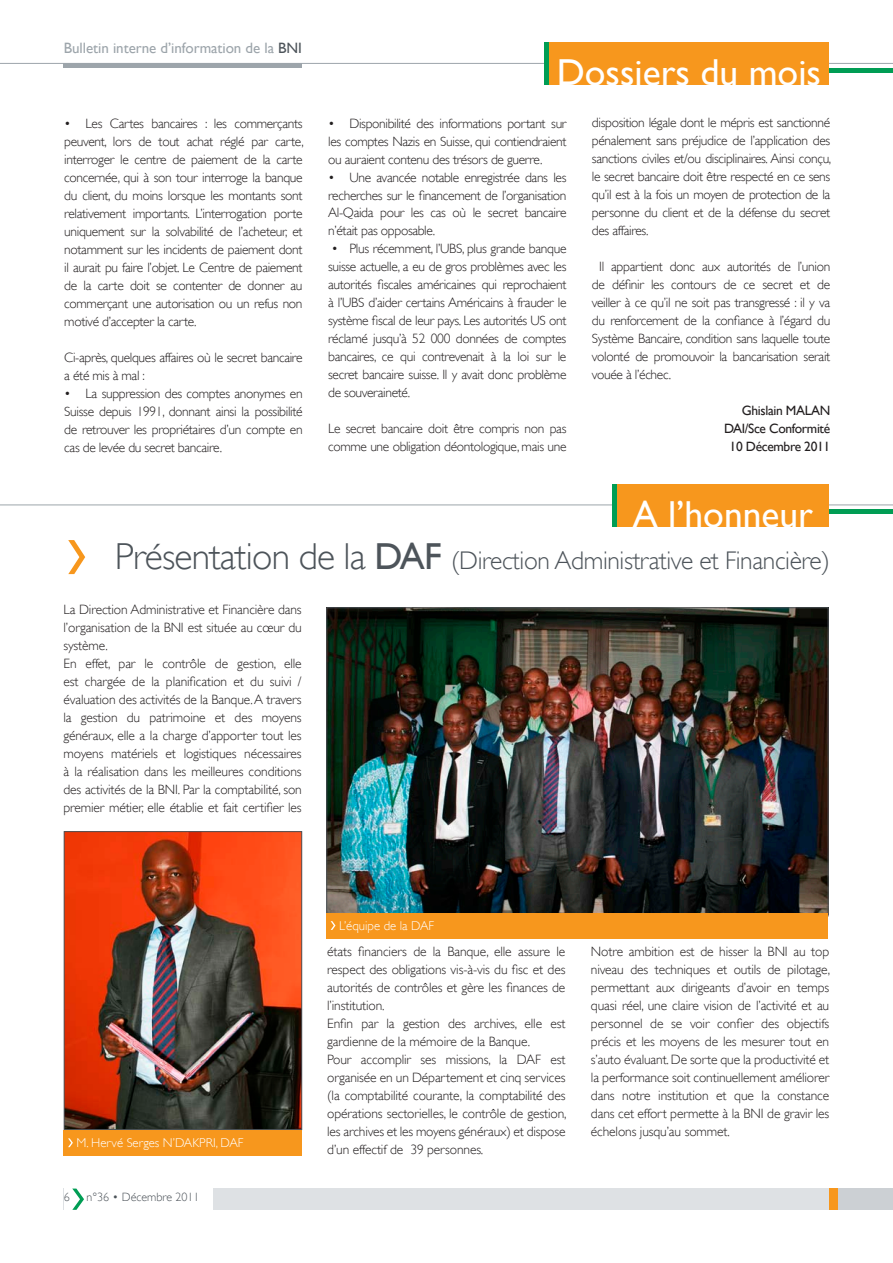
<style>
.page{position:relative;width:893px;height:1263px;background:#fff}
.page>*{position:absolute;margin:0;border:0;box-sizing:border-box;transform-origin:0 0}
.t1{font:37.5px "Gill Sans";color:#fff}
.t2{font:300 25.5px "Gill Sans";letter-spacing:-.015em;color:#4d545a}
.t3{font:15px "Gill Sans";letter-spacing:-.005em;color:#9da5ab}
.t4{font:300 13.5px/18px "Gill Sans";letter-spacing:-.01em;color:#231f20;text-align:justify}
.t5{font:13.5px/18px "Gill Sans";letter-spacing:-.025em;color:#231f20;text-align:right}
.t6{font:300 12.75px "Gill Sans";color:#fff}
.t7{font:300 12px "Gill Sans";color:#4d545a}
.s1{color:#4d545a}
.s2{font-size:37.5px}
.s3{font-weight:400;font-size:37.5px}
</style>
<div class="page">
<img style="left:329px;top:610px;width:497px;height:303px">
<img style="left:66px;top:833px;width:234px;height:295px">
<div style="left:64px;top:831px;width:238px;height:299px;border:1px solid #4d545a"></div>
<div style="left:326px;top:913px;width:502px;height:25px;background:#f7971d"></div>
<svg style="left:331px;top:921px;width:4px;height:9px"></svg>
<div style="left:64px;top:1130px;width:238px;height:25px;background:#f7971d"></div>
<svg style="left:68px;top:1138px;width:5px;height:9px"></svg>
<svg style="left:68px;top:540px;width:17px;height:34px"></svg>
<div style="left:771px;top:509px;width:122px;height:5px;background:#009d54"></div>
<hr style="left:0;top:504px;width:893px;height:1px;background:#9da5ab">
<div style="left:617px;top:484px;width:212px;height:42px;background:#f7971d"></div>
<div style="left:612px;top:484px;width:5px;height:42px;background:#009d54"></div>
<div style="left:64px;top:1188px;width:765px;height:22px;background:#dee1e4"></div>
<div style="left:829px;top:1188px;width:9px;height:22px;background:#f7971d"></div>
<div style="left:838px;top:1188px;width:55px;height:22px;background:#ccd0d4"></div>
<div style="left:64px;top:1186px;width:149px;height:26px;background:#fff"></div>
<svg style="left:72px;top:1188px;width:12px;height:22px"></svg>
<hr style="left:0;top:63px;width:893px;height:1px;background:#9da5ab">
<hr style="left:64px;top:64px;width:238px;height:4px;background:#9da5ab">
<hr style="left:553px;top:68px;width:340px;height:4px;background:#009d54">
<div style="left:549px;top:43px;width:280px;height:42px;background:#f7971d"></div>
<div style="left:544px;top:43px;width:5px;height:42px;background:#009d54"></div>
<p class="t3" style="left:64px;top:39px;width:229px">Bulletin interne d’information de la <span class="s1">BNI</span></p>
<p class="t4" style="left:64px;top:114px;width:241px">• Les Cartes bancaires : les commerçants peuvent, lors de tout achat réglé par carte, interroger le centre de paiement de la carte concernée, qui à son tour interroge la banque du client, du moins lorsque les montants sont relativement importants. L’interrogation porte uniquement sur la solvabilité de l’acheteur, et notamment sur les incidents de paiement dont il aurait pu faire l’objet. Le Centre de paiement de la carte doit se contenter de donner au commerçant une autorisation ou un refus non motivé d’accepter la carte.</p>
<p class="t4" style="left:64px;top:348px;width:240px">Ci-après, quelques affaires où le secret bancaire a été mis à mal :</p>
<p class="t4" style="left:64px;top:384px;width:240px">• La suppression des comptes anonymes en Suisse depuis 1991, donnant ainsi la possibilité de retrouver les propriétaires d’un compte en cas de levée du secret bancaire.</p>
<h1 class="t1" style="left:557px;top:50px;width:266px">Dossiers du mois</h1>
<p class="t4" style="left:328px;top:114px;width:240px">• Disponibilité des informations portant sur les comptes Nazis en Suisse, qui contiendraient ou auraient contenu des trésors de guerre.</p>
<p class="t4" style="left:328px;top:168px;width:240px">• Une avancée notable enregistrée dans les recherches sur le financement de l’organisation Al-Qaida pour les cas où le secret bancaire n’était pas opposable.</p>
<p class="t4" style="left:328px;top:240px;width:240px">• Plus récemment, l’UBS, plus grande banque suisse actuelle, a eu de gros problèmes avec les autorités fiscales américaines qui reprochaient à l’UBS d’aider certains Américains à frauder le système fiscal de leur pays. Les autorités US ont réclamé jusqu’à 52 000 données de comptes bancaires, ce qui contrevenait à la loi sur le secret bancaire suisse. Il y avait donc problème de souveraineté.</p>
<p class="t4" style="left:328px;top:420px;width:240px">Le secret bancaire doit être compris non pas comme une obligation déontologique, mais une</p>
<p class="t4" style="left:592px;top:114px;width:241px">disposition légale dont le mépris est sanctionné pénalement sans préjudice de l’application des sanctions civiles et/ou disciplinaires. Ainsi conçu, le secret bancaire doit être respecté en ce sens qu’il est à la fois un moyen de protection de la personne du client et de la défense du secret des affaires.</p>
<p class="t4" style="left:592px;top:258px;width:240px;text-indent:7px">Il appartient donc aux autorités de l’union de définir les contours de ce secret et de veiller à ce qu’il ne soit pas transgressé : il y va du renforcement de la confiance à l’égard du Système Bancaire, condition sans laquelle toute volonté de promouvoir la bancarisation serait vouée à l’échec.</p>
<p class="t5" style="left:724px;top:402px;width:108px">Ghislain MALAN<br>DAI/Sce Conformité<br>10 Décembre 2011</p>
<h1 class="t1" style="left:633px;top:492px;width:182px">A l’honneur</h1>
<h2 class="t2" style="left:115px;top:546px;width:717px"><span class="s2">Présentation de la</span> <span class="s3">DAF</span> (Direction Administrative et Financière)</h2>
<p class="t4" style="left:64px;top:600px;width:240px;text-align:left">La Direction Administrative et Financière dans l’organisation de la BNI est située au cœur du système.<br>En effet, par le contrôle de gestion, elle est chargée de la planification et du suivi / évaluation des activités de la Banque. A travers la gestion du patrimoine et des moyens généraux, elle a la charge d’apporter tout les moyens matériels et logistiques nécessaires à la réalisation dans les meilleures conditions des activités de la BNI. Par la comptabilité, son premier métier, elle établie et fait certifier les</p>
<p class="t6" style="left:76px;top:1135px;width:169px">M. Hervé Serges N’DAKPRI, DAF</p>
<p class="t7" style="left:64px;top:1190px;width:7px">6</p>
<p class="t7" style="left:86px;top:1190px;width:115px">n°36 • Décembre 2011</p>
<p class="t6" style="left:339px;top:918px;width:97px">L’équipe de la DAF</p>
<p class="t4" style="left:327px;top:942px;width:241px;text-align:left">états financiers de la Banque, elle assure le respect des obligations vis-à-vis du fisc et des autorités de contrôles et gère les finances de l’institution.<br>Enfin par la gestion des archives, elle est gardienne de la mémoire de la Banque.<br>Pour accomplir ses missions, la DAF est organisée en un Département et cinq services (la comptabilité courante, la comptabilité des opérations sectorielles, le contrôle de gestion, les archives et les moyens généraux) et dispose d’un effectif de 39 personnes.</p>
<p class="t4" style="left:591px;top:942px;width:241px">Notre ambition est de hisser la BNI au top niveau des techniques et outils de pilotage, permettant aux dirigeants d’avoir en temps quasi réel, une claire vision de l’activité et au personnel de se voir confier des objectifs précis et les moyens de les mesurer tout en s’auto évaluant. De sorte que la productivité et la performance soit continuellement améliorer dans notre institution et que la constance dans cet effort permette à la BNI de gravir les échelons jusqu’au sommet.</p>
</div>
